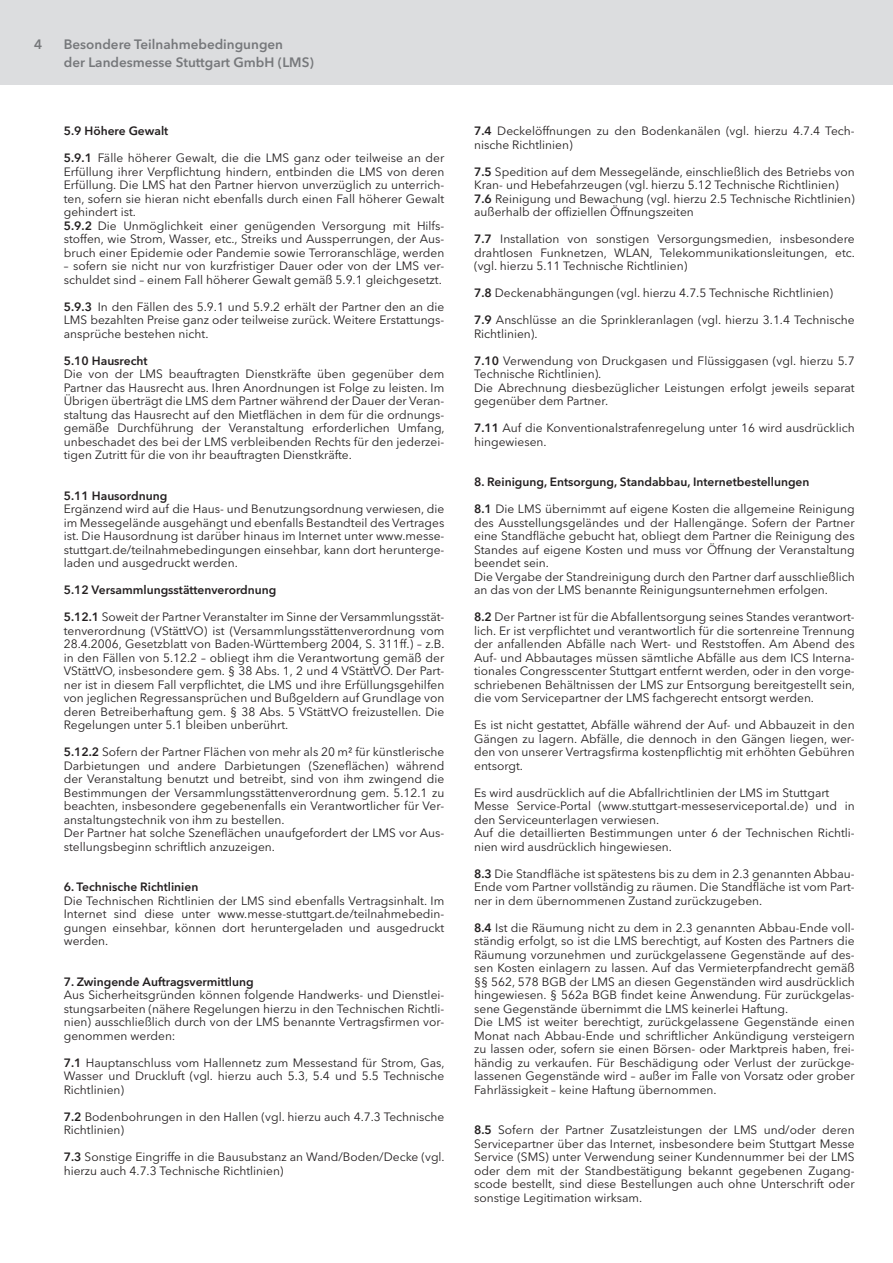
<style>
.page{position:relative;width:893px;height:1263px;background:#fff}
.page>*{position:absolute;margin:0;border:0;box-sizing:border-box;transform-origin:0 0}
.t1{font:600 13.5px/18px "Avenir Next LT Pro";color:#76787b}
.t2{font:12px/13.5px "Avenir Next LT Pro";color:#231f20}
.t3{font:600 12px "Avenir Next LT Pro";color:#231f20}
.s1{font-weight:600}
</style>
<div class="page">
<div style="left:0;top:0;width:893px;height:85px;background:#dcdddf"></div>
<p class="t1" style="left:34px;top:36px;width:10px">4</p>
<p class="t1" style="left:64px;top:36px;width:252px">Besondere Teilnahmebedingungen<br>der Landesmesse Stuttgart GmbH (LMS)</p>
<p class="t3" style="left:64px;top:124px;width:106px">5.9 Höhere Gewalt</p>
<p class="t2" style="left:64px;top:151px;width:382px"><span class="s1">5.9.1</span> Fälle höherer Gewalt, die die LMS ganz oder teilweise an der Erfüllung ihrer Verpflichtung hindern, entbinden die LMS von deren Erfüllung. Die LMS hat den Partner hiervon unverzüglich zu unterrich&shy;ten, sofern sie hieran nicht ebenfalls durch einen Fall höherer Gewalt gehindert ist.<br><span class="s1">5.9.2</span> Die Unmöglichkeit einer genügenden Versorgung mit Hilfs&shy;stoffen, wie Strom, Wasser, etc., Streiks und Aussperrungen, der Aus&shy;bruch einer Epidemie oder Pandemie sowie Terroranschläge, werden</p>
<p class="t2" style="left:64px;top:259px;width:382px">– sofern sie nicht nur von kurzfristiger Dauer oder von der LMS ver&shy;schuldet sind – einem Fall höherer Gewalt gemäß 5.9.1 gleichgesetzt.</p>
<p class="t2" style="left:64px;top:300px;width:382px;text-align:justify"><span class="s1">5.9.3</span> In den Fällen des 5.9.1 und 5.9.2 erhält der Partner den an die LMS bezahlten Preise ganz oder teilweise zurück. Weitere Erstattungs&shy;ansprüche bestehen nicht.</p>
<p class="t3" style="left:64px;top:353px;width:85px">5.10 Hausrecht</p>
<p class="t2" style="left:64px;top:367px;width:382px;text-align:justify">Die von der LMS beauftragten Dienstkräfte üben gegenüber dem Partner das Hausrecht aus. Ihren Anordnungen ist Folge zu leisten. Im Übrigen überträgt die LMS dem Partner während der Dauer der Veran&shy;staltung das Hausrecht auf den Mietflächen in dem für die ordnungs&shy;gemäße Durchführung der Veranstaltung erforderlichen Umfang, unbeschadet des bei der LMS verbleibenden Rechts für den jederzei&shy;tigen Zutritt für die von ihr beauftragten Dienstkräfte.</p>
<p class="t3" style="left:64px;top:488px;width:105px">5.11 Hausordnung</p>
<p class="t2" style="left:64px;top:502px;width:382px;text-align:justify">Ergänzend wird auf die Haus- und Benutzungsordnung verwiesen, die im Messegelände ausgehängt und ebenfalls Bestandteil des Vertrages ist. Die Hausordnung ist darüber hinaus im Internet unter www.messe&shy;stuttgart.de/teilnahmebedingungen einsehbar, kann dort herunterge&shy;laden und ausgedruckt werden.</p>
<p class="t3" style="left:64px;top:583px;width:214px">5.12 Versammlungsstättenverordnung</p>
<p class="t2" style="left:64px;top:610px;width:382px;text-align:justify"><span class="s1">5.12.1</span> Soweit der Partner Veranstalter im Sinne der Versammlungsstät&shy;tenverordnung (VStättVO) ist (Versammlungsstättenverordnung vom 28.4.2006, Gesetzblatt von Baden-Württemberg 2004, S. 311ff.) – z.B. in den Fällen von 5.12.2 – obliegt ihm die Verantwortung gemäß der VStättVO, insbesondere gem. § 38 Abs. 1, 2 und 4 VStättVO. Der Part&shy;ner ist in diesem Fall verpflichtet, die LMS und ihre Erfüllungsgehilfen von jeglichen Regressansprüchen und Bußgeldern auf Grundlage von deren Betreiberhaftung gem. § 38 Abs. 5 VStättVO freizustellen. Die Regelungen unter 5.1 bleiben unberührt.</p>
<p class="t2" style="left:64px;top:745px;width:382px"><span class="s1">5.12.2</span> Sofern der Partner Flächen von mehr als 20 m² für künstlerische Darbietungen und andere Darbietungen (Szeneflächen) während der Veranstaltung benutzt und betreibt, sind von ihm zwingend die Bestimmungen der Versammlungsstättenverordnung gem. 5.12.1 zu beachten, insbesondere gegebenenfalls ein Verantwortlicher für Ver&shy;anstaltungstechnik von ihm zu bestellen.<br>Der Partner hat solche Szeneflächen unaufgefordert der LMS vor Aus&shy;stellungsbeginn schriftlich anzuzeigen.</p>
<p class="t3" style="left:64px;top:880px;width:136px">6. Technische Richtlinien</p>
<p class="t2" style="left:64px;top:894px;width:382px;text-align:justify">Die Technischen Richtlinien der LMS sind ebenfalls Vertragsinhalt. Im Internet sind diese unter www.messe-stuttgart.de/teilnahmebedin&shy;gungen einsehbar, können dort heruntergeladen und ausgedruckt werden.</p>
<p class="t3" style="left:64px;top:974px;width:191px">7. Zwingende Auftragsvermittlung</p>
<p class="t2" style="left:64px;top:988px;width:382px;text-align:justify">Aus Sicherheitsgründen können folgende Handwerks- und Dienstlei&shy;stungsarbeiten (nähere Regelungen hierzu in den Technischen Richtli&shy;nien) ausschließlich durch von der LMS benannte Vertragsfirmen vor&shy;genommen werden:</p>
<p class="t2" style="left:64px;top:1056px;width:382px;text-align:justify"><span class="s1">7.1</span> Hauptanschluss vom Hallennetz zum Messestand für Strom, Gas, Wasser und Druckluft (vgl. hierzu auch 5.3, 5.4 und 5.5 Technische Richtlinien)</p>
<p class="t2" style="left:64px;top:1110px;width:382px"><span class="s1">7.2</span> Bodenbohrungen in den Hallen (vgl. hierzu auch 4.7.3 Technische<br>Richtlinien)</p>
<p class="t2" style="left:64px;top:1150px;width:382px"><span class="s1">7.3</span> Sonstige Eingriffe in die Bausubstanz an Wand/Boden/Decke (vgl. hierzu auch 4.7.3 Technische Richtlinien)</p>
<p class="t2" style="left:474px;top:124px;width:382px"><span class="s1">7.4</span> Deckelöffnungen zu den Bodenkanälen (vgl. hierzu 4.7.4 Tech&shy;nische Richtlinien)</p>
<p class="t2" style="left:474px;top:165px;width:382px"><span class="s1">7.5</span> Spedition auf dem Messegelände, einschließlich des Betriebs von Kran- und Hebefahrzeugen (vgl. hierzu 5.12 Technische Richtlinien)<br><span class="s1">7.6</span> Reinigung und Bewachung (vgl. hierzu 2.5 Technische Richtlinien) außerhalb der offiziellen Öffnungszeiten</p>
<p class="t2" style="left:474px;top:232px;width:382px;text-align:justify"><span class="s1">7.7</span> Installation von sonstigen Versorgungsmedien, insbesondere drahtlosen Funknetzen, WLAN, Telekommunikationsleitungen, etc. (vgl. hierzu 5.11 Technische Richtlinien)</p>
<p class="t2" style="left:474px;top:286px;width:361px"><span class="s1">7.8</span> Deckenabhängungen (vgl. hierzu 4.7.5 Technische Richtlinien)</p>
<p class="t2" style="left:474px;top:313px;width:382px"><span class="s1">7.9</span> Anschlüsse an die Sprinkleranlagen (vgl. hierzu 3.1.4 Technische<br>Richtlinien).</p>
<p class="t2" style="left:474px;top:354px;width:382px"><span class="s1">7.10</span> Verwendung von Druckgasen und Flüssiggasen (vgl. hierzu 5.7<br>Technische Richtlinien).<br>Die Abrechnung diesbezüglicher Leistungen erfolgt jeweils separat gegenüber dem Partner.</p>
<p class="t2" style="left:474px;top:421px;width:382px"><span class="s1">7.11</span> Auf die Konventionalstrafenregelung unter 16 wird ausdrücklich hingewiesen.</p>
<p class="t3" style="left:474px;top:475px;width:337px">8. Reinigung, Entsorgung, Standabbau, Internetbestellungen</p>
<p class="t2" style="left:474px;top:502px;width:382px"><span class="s1">8.1</span> Die LMS übernimmt auf eigene Kosten die allgemeine Reinigung des Ausstellungsgeländes und der Hallengänge. Sofern der Partner eine Standfläche gebucht hat, obliegt dem Partner die Reinigung des Standes auf eigene Kosten und muss vor Öffnung der Veranstaltung beendet sein.<br>Die Vergabe der Standreinigung durch den Partner darf ausschließlich an das von der LMS benannte Reinigungsunternehmen erfolgen.</p>
<p class="t2" style="left:474px;top:610px;width:382px;text-align:justify"><span class="s1">8.2</span> Der Partner ist für die Abfallentsorgung seines Standes verantwort&shy;lich. Er ist verpflichtet und verantwortlich für die sortenreine Trennung der anfallenden Abfälle nach Wert- und Reststoffen. Am Abend des Auf- und Abbautages müssen sämtliche Abfälle aus dem ICS Interna&shy;tionales Congresscenter Stuttgart entfernt werden, oder in den vorge&shy;schriebenen Behältnissen der LMS zur Entsorgung bereitgestellt sein, die vom Servicepartner der LMS fachgerecht entsorgt werden.</p>
<p class="t2" style="left:474px;top:718px;width:382px;text-align:justify">Es ist nicht gestattet, Abfälle während der Auf- und Abbauzeit in den Gängen zu lagern. Abfälle, die dennoch in den Gängen liegen, wer&shy;den von unserer Vertragsfirma kostenpflichtig mit erhöhten Gebühren entsorgt.</p>
<p class="t2" style="left:474px;top:786px;width:382px">Es wird ausdrücklich auf die Abfallrichtlinien der LMS im Stuttgart Messe Service-Portal (www.stuttgart-messeserviceportal.de) und in den Serviceunterlagen verwiesen.<br>Auf die detaillierten Bestimmungen unter 6 der Technischen Richtli&shy;nien wird ausdrücklich hingewiesen.</p>
<p class="t2" style="left:474px;top:867px;width:382px;text-align:justify"><span class="s1">8.3</span> Die Standfläche ist spätestens bis zu dem in 2.3 genannten Abbau-Ende vom Partner vollständig zu räumen. Die Standfläche ist vom Part&shy;ner in dem übernommenen Zustand zurückzugeben.</p>
<p class="t2" style="left:474px;top:921px;width:382px"><span class="s1">8.4</span> Ist die Räumung nicht zu dem in 2.3 genannten Abbau-Ende voll&shy;ständig erfolgt, so ist die LMS berechtigt, auf Kosten des Partners die Räumung vorzunehmen und zurückgelassene Gegenstände auf des&shy;sen Kosten einlagern zu lassen. Auf das Vermieterpfandrecht gemäß §§ 562, 578 BGB der LMS an diesen Gegenständen wird ausdrücklich hingewiesen. § 562a BGB findet keine Anwendung. Für zurückgelas&shy;sene Gegenstände übernimmt die LMS keinerlei Haftung.<br>Die LMS ist weiter berechtigt, zurückgelassene Gegenstände einen Monat nach Abbau-Ende und schriftlicher Ankündigung versteigern zu lassen oder, sofern sie einen Börsen- oder Marktpreis haben, frei&shy;händig zu verkaufen. Für Beschädigung oder Verlust der zurückge&shy;lassenen Gegenstände wird – außer im Falle von Vorsatz oder grober Fahrlässigkeit – keine Haftung übernommen.</p>
<p class="t2" style="left:474px;top:1123px;width:382px;text-align:justify"><span class="s1">8.5</span> Sofern der Partner Zusatzleistungen der LMS und/oder deren Servicepartner über das Internet, insbesondere beim Stuttgart Messe Service (SMS) unter Verwendung seiner Kundennummer bei der LMS oder dem mit der Standbestätigung bekannt gegebenen Zugang&shy;scode bestellt, sind diese Bestellungen auch ohne Unterschrift oder sonstige Legitimation wirksam.</p>
</div>
